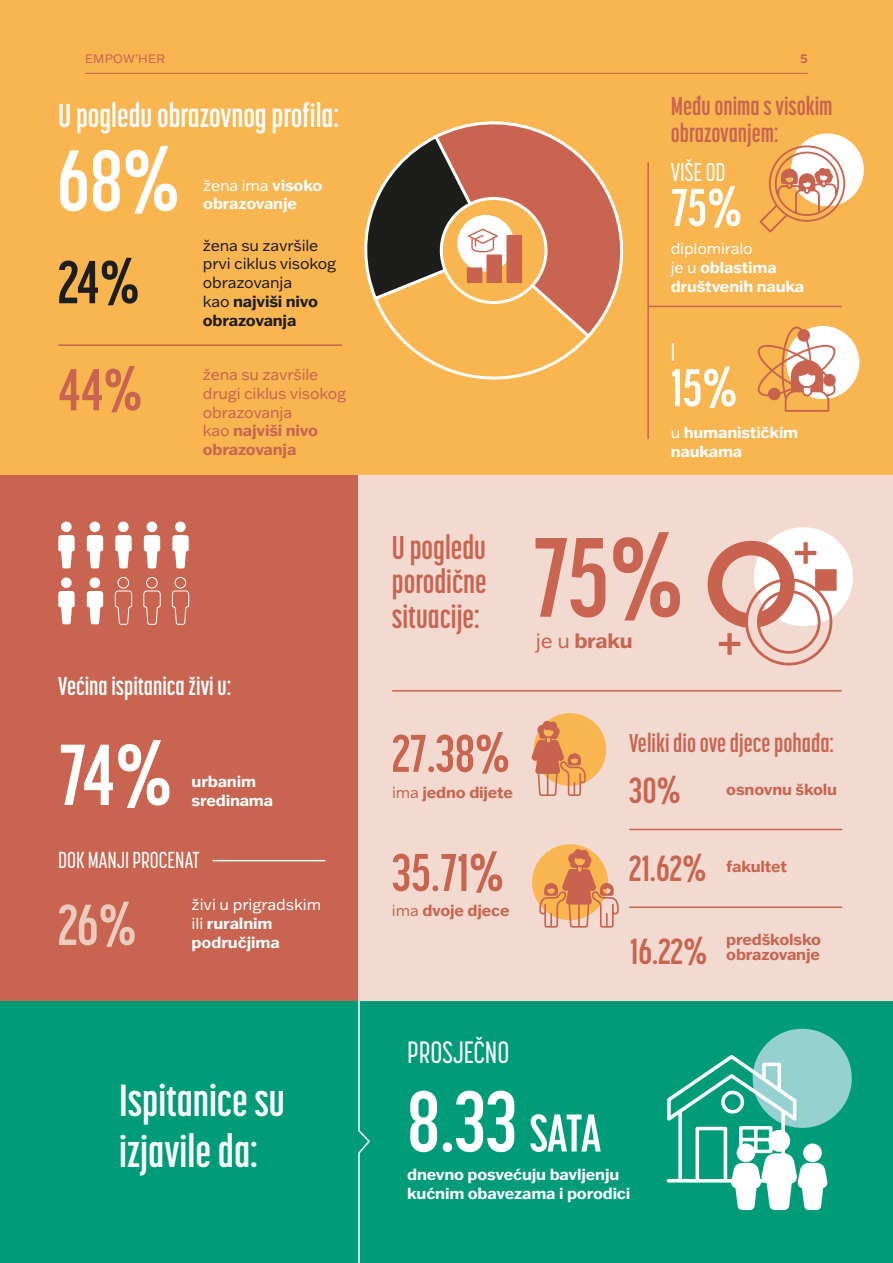
<style>
.page{position:relative;width:893px;height:1263px;background:#fff}
.page>*{position:absolute;margin:0;border:0;box-sizing:border-box;transform-origin:0 0}
.t1{font:700 111.6px "Korolev Compressed";color:#c86450}
.t2{font:700 85.5px "Korolev Compressed";color:#fff}
.t3{font:700 60px "Korolev Compressed";color:#1d1d1b}
.t4{font:700 58.5px "Korolev Compressed";color:#c86450}
.t5{font:700 57.15px "Korolev Compressed";color:#eccbbe}
.t6{font:700 52.5px "Korolev Compressed";color:#c86450}
.t7{font:700 52.5px "Korolev Compressed";color:#fff}
.t8{font:700 44.7px/50.8px "Korolev Compressed";color:#fff}
.t9{font:700 36px "Korolev Compressed";color:#c86450}
.t10{font:700 32.7px/34.5px "Korolev Compressed";color:#c86450;text-align:justify}
.t11{font:700 32.7px "Korolev Compressed";color:#fff}
.t12{font:500 30.6px "Korolev Compressed";color:#fff}
.t13{font:700 25.5px/27px "Korolev Compressed";color:#c86450}
.t14{font:700 25.5px "Korolev Compressed";color:#fff}
.t15{font:500 25.5px "Korolev Compressed";color:#fff}
.t16{font:500 22.95px "Korolev Compressed";color:#fff}
.t17{font:700 20.55px "Franklin Gothic ATF";letter-spacing:-.01em;color:#c86450}
.t18{font:700 15.75px/18.8px "Franklin Gothic ATF";letter-spacing:-.01em;color:#fff}
.t19{font:700 15.75px/14.9px "Franklin Gothic ATF";letter-spacing:-.01em;color:#c86450}
.t20{font:15.75px/18.8px "Franklin Gothic ATF";letter-spacing:-.01em;color:#c86450}
.t21{font:15.75px/18.8px "Franklin Gothic ATF";letter-spacing:-.01em;color:#1d1d1b}
.t22{font:15.75px/18.8px "Franklin Gothic ATF";letter-spacing:-.005em;color:#fff}
.t23{font:12px "Franklin Gothic ATF";letter-spacing:.02em;color:#c86450}
.t24{font:700 12px "Franklin Gothic ATF";color:#c86450}
.s1{font-weight:400}
.s2{font-weight:700}
.s3{font-size:52.5px}
</style>
<div class="page">
<div style="left:0;top:0;width:893px;height:475px;background:#f9b550"></div>
<div style="left:0;top:1000px;width:893px;height:263px;background:#009c7a"></div>
<div style="left:0;top:475px;width:359px;height:525px;background:#c86450"></div>
<div style="left:359px;top:475px;width:534px;height:525px;background:#f2dad1"></div>
<hr style="left:213px;top:860px;width:113px;height:1px;background:#fff">
<hr style="left:647px;top:162px;width:2px;height:277px;background:#c86450">
<hr style="left:392px;top:690px;width:450px;height:1px;background:#c86450">
<hr style="left:649px;top:306px;width:193px;height:1px;background:#c86450">
<hr style="left:629px;top:829px;width:213px;height:1px;background:#c86450">
<hr style="left:58px;top:344px;width:284px;height:2px;background:#c86450">
<hr style="left:629px;top:906px;width:213px;height:2px;background:#c86450">
<svg style="left:357px;top:999px;width:14px;height:264px"></svg>
<div style="left:61px;top:521px;width:11px;height:11px;background:#fff;border-radius:50%"></div>
<svg style="left:58px;top:535px;width:17px;height:33px"></svg>
<div style="left:90px;top:521px;width:10px;height:11px;background:#fff;border-radius:50%"></div>
<svg style="left:87px;top:535px;width:16px;height:33px"></svg>
<div style="left:118px;top:521px;width:11px;height:11px;background:#fff;border-radius:50%"></div>
<svg style="left:115px;top:535px;width:17px;height:33px"></svg>
<div style="left:147px;top:521px;width:10px;height:11px;background:#fff;border-radius:50%"></div>
<svg style="left:144px;top:535px;width:16px;height:33px"></svg>
<div style="left:175px;top:521px;width:11px;height:11px;background:#fff;border-radius:50%"></div>
<svg style="left:172px;top:535px;width:17px;height:33px"></svg>
<div style="left:61px;top:577px;width:11px;height:11px;background:#fff;border-radius:50%"></div>
<svg style="left:58px;top:591px;width:17px;height:33px"></svg>
<div style="left:90px;top:577px;width:10px;height:11px;background:#fff;border-radius:50%"></div>
<svg style="left:87px;top:591px;width:16px;height:33px"></svg>
<div style="left:118px;top:577px;width:11px;height:11px;border:1px solid #fff;border-radius:50%"></div>
<svg style="left:115px;top:588px;width:17px;height:37px"></svg>
<div style="left:146px;top:577px;width:12px;height:11px;border:1px solid #fff;border-radius:50%"></div>
<svg style="left:143px;top:588px;width:18px;height:37px"></svg>
<div style="left:175px;top:577px;width:11px;height:11px;border:1px solid #fff;border-radius:50%"></div>
<svg style="left:172px;top:588px;width:17px;height:37px"></svg>
<svg style="left:440px;top:121px;width:184px;height:212px"></svg>
<hr style="left:85px;top:73px;width:723px;height:1px;background:#c86450">
<svg style="left:364px;top:133px;width:229px;height:247px"></svg>
<div style="left:467px;top:267px;width:15px;height:16px;background:#c8634f"></div>
<div style="left:486px;top:254px;width:16px;height:29px;background:#c8634f"></div>
<div style="left:506px;top:235px;width:16px;height:48px;background:#c8634f"></div>
<div style="left:791px;top:133px;width:73px;height:73px;background:#fff;border-radius:50%"></div>
<svg style="left:759px;top:145px;width:86px;height:87px"></svg>
<div style="left:786px;top:326px;width:73px;height:73px;background:#fff;border-radius:50%"></div>
<svg style="left:758px;top:327px;width:78px;height:85px"></svg>
<div style="left:754px;top:527px;width:99px;height:99px;background:#fff;border-radius:50%"></div>
<svg style="left:708px;top:541px;width:129px;height:124px"></svg>
<div style="left:534px;top:713px;width:72px;height:73px;background:#f9b550;border-radius:50%"></div>
<svg style="left:531px;top:721px;width:55px;height:75px"></svg>
<div style="left:532px;top:844px;width:76px;height:76px;background:#f9b550;border-radius:50%"></div>
<svg style="left:539px;top:849px;width:80px;height:79px"></svg>
<div style="left:753px;top:1029px;width:99px;height:99px;background:#95d1d0;border-radius:50%"></div>
<svg style="left:667px;top:1055px;width:161px;height:155px"></svg>
<p class="t23" style="left:85px;top:51px;width:82px">EMPOW’HER</p>
<p class="t24" style="left:800px;top:51px;width:9px">5</p>
<h3 class="t11" style="left:58px;top:98px;width:282px">U pogledu obrazovnog profila:</h3>
<h2 class="t2" style="left:57px;top:133px;width:127px">68%</h2>
<h3 class="t3" style="left:58px;top:248px;width:85px">24%</h3>
<p class="t18" style="left:203px;top:175px;width:121px"><span class="s1">žena ima</span> visoko obrazovanje</p>
<p class="t21" style="left:203px;top:235px;width:135px">žena su završile prvi ciklus visokog obrazovanja<br>kao <span class="s2">najviši nivo obrazovanja</span></p>
<h3 class="t13" style="left:671px;top:93px;width:163px">Među onima s visokim obrazovanjem:</h3>
<h3 class="t15" style="left:671px;top:158px;width:56px">VIŠE OD</h3>
<h3 class="t7" style="left:671px;top:178px;width:75px">75%</h3>
<p class="t18" style="left:671px;top:239px;width:135px"><span class="s1">diplomiralo<br>je u</span> oblastima društvenih nauka</p>
<h3 class="t15" style="left:671px;top:338px;width:6px">I</h3>
<h3 class="t4" style="left:58px;top:357px;width:88px">44%</h3>
<h3 class="t7" style="left:671px;top:358px;width:70px">15%</h3>
<p class="t20" style="left:203px;top:365px;width:145px">žena su završile drugi ciklus visokog obrazovanja<br>kao <span class="s2">najviši nivo obrazovanja</span></p>
<p class="t18" style="left:671px;top:423px;width:129px"><span class="s1">u</span> humanističkim naukama</p>
<h3 class="t14" style="left:58px;top:672px;width:174px">Većina ispitanica živi u:</h3>
<h2 class="t2" style="left:58px;top:727px;width:118px">74%</h2>
<p class="t18" style="left:192px;top:772px;width:83px">urbanim sredinama</p>
<h3 class="t16" style="left:58px;top:847px;width:143px">DOK MANJI PROCENAT</h3>
<h3 class="t5" style="left:58px;top:893px;width:82px">26%</h3>
<p class="t22" style="left:192px;top:895px;width:131px">živi u prigradskim ili <span class="s2">ruralnim područjima</span></p>
<h3 class="t8" style="left:119px;top:1075px;width:167px">Ispitanice su izjavile da:</h3>
<h3 class="t10" style="left:392px;top:530px;width:96px">U pogledu porodične situacije:</h3>
<h1 class="t1" style="left:532px;top:515px;width:157px">75%</h1>
<h3 class="t17" style="left:536px;top:627px;width:98px"><span class="s1">je u</span> braku</h3>
<h3 class="t6" style="left:392px;top:724px;width:121px">27.38%</h3>
<p class="t19" style="left:392px;top:784px;width:122px"><span class="s1">ima</span> jedno dijete</p>
<h3 class="t6" style="left:392px;top:843px;width:115px">35.71%</h3>
<p class="t19" style="left:392px;top:903px;width:119px"><span class="s1">ima</span> dvoje djece</p>
<h3 class="t13" style="left:629px;top:729px;width:206px">Veliki dio ove djece pohađa:</h3>
<h3 class="t9" style="left:629px;top:770px;width:54px">30%</h3>
<p class="t19" style="left:726px;top:781px;width:112px">osnovnu školu</p>
<h3 class="t9" style="left:629px;top:848px;width:80px">21.62%</h3>
<p class="t19" style="left:726px;top:859px;width:62px">fakultet</p>
<h3 class="t9" style="left:630px;top:931px;width:80px">16.22%</h3>
<p class="t19" style="left:726px;top:932px;width:96px">predškolsko obrazovanje</p>
<h3 class="t12" style="left:407px;top:1035px;width:104px">PROSJEČNO</h3>
<h2 class="t2" style="left:407px;top:1073px;width:195px">8.33 <span class="s3">SATA</span></h2>
<p class="t18" style="left:407px;top:1164px;width:225px">dnevno posvećuju bavljenju kućnim obavezama i porodici</p>
</div>
